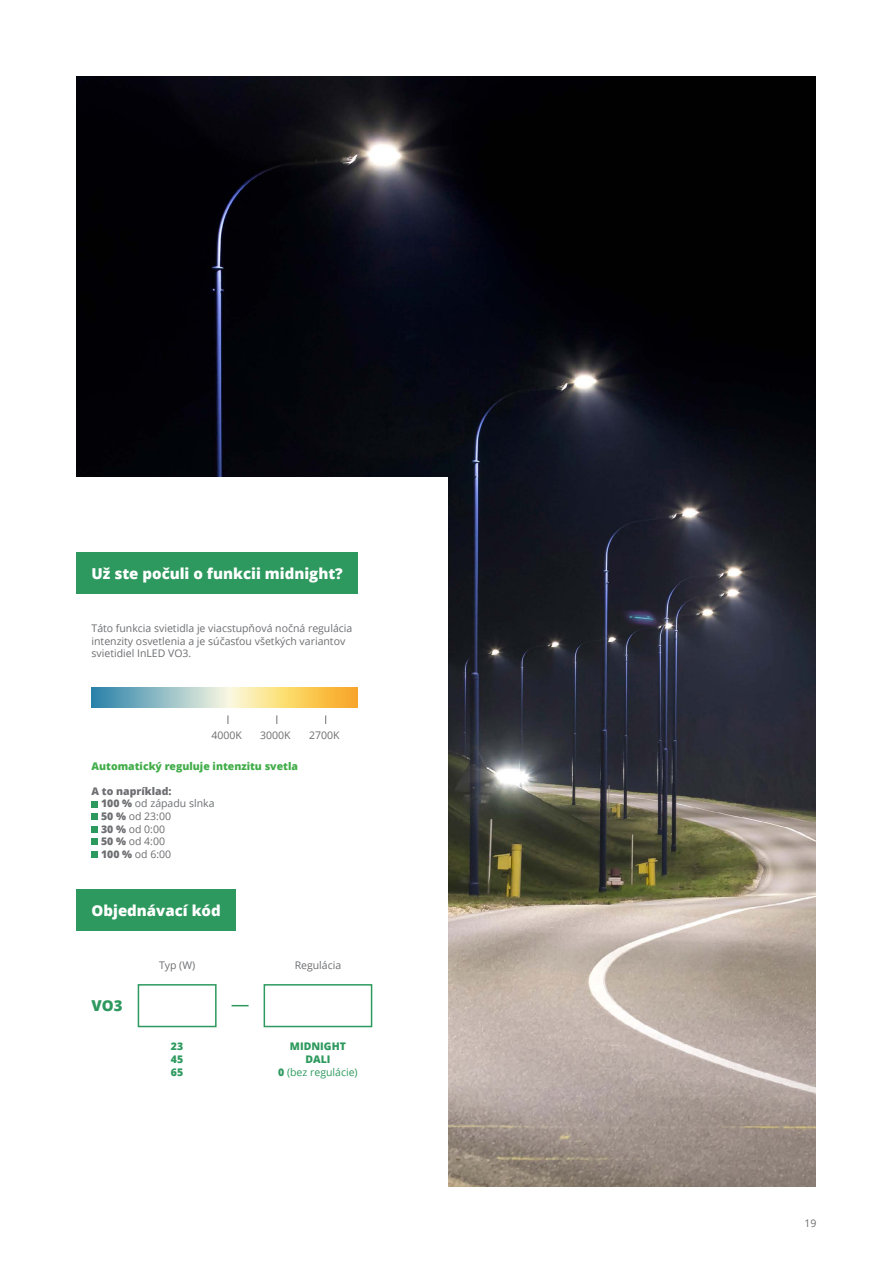
<style>
.page{position:relative;width:893px;height:1263px;background:#fff}
.page>*{position:absolute;margin:0;border:0;box-sizing:border-box;transform-origin:0 0}
.t1{font:800 15px "Open Sans";color:#fff}
.t2{font:800 15px "Open Sans";color:#2d995e}
.t3{font:10.5px/12.6px "Open Sans";color:#6d6e71}
.t4{font:800 10.5px "Open Sans";color:#41ad49}
.t5{font:10.5px/12.6px "Open Sans";color:#2d995e;text-align:center}
.t6{font:800 10.5px/12.6px "Open Sans";color:#2d995e;text-align:justify}
.s1{font-weight:800}
</style>
<div class="page">
<img style="left:77px;top:77px;width:738px;height:1109px">
<div style="left:67px;top:477px;width:380px;height:719px;background:#fff"></div>
<div style="left:77px;top:889px;width:159px;height:42px;background:#2d995e"></div>
<div style="left:138px;top:984px;width:79px;height:43px;border:2px solid #2d995e"></div>
<div style="left:264px;top:984px;width:108px;height:43px;border:2px solid #2d995e"></div>
<svg style="left:232px;top:1005px;width:17px;height:1px"></svg>
<svg style="left:92px;top:801px;width:6px;height:6px"></svg>
<div style="left:92px;top:813px;width:6px;height:7px;background:#2d995e"></div>
<div style="left:92px;top:826px;width:6px;height:7px;background:#2d995e"></div>
<div style="left:92px;top:838px;width:6px;height:7px;background:#2d995e"></div>
<div style="left:92px;top:851px;width:6px;height:7px;background:#2d995e"></div>
<div style="left:77px;top:552px;width:281px;height:42px;background:#2d995e"></div>
<svg style="left:92px;top:687px;width:266px;height:21px;background:#c3c79c"></svg>
<h1 class="t1" style="left:92px;top:562px;width:253px">Už ste počuli o funkcii midnight?</h1>
<p class="t3" style="left:92px;top:622px;width:262px">Táto funkcia svietidla je viacstupňová nočná regulácia intenzity osvetlenia a je súčasťou všetkých variantov svietidiel InLED VO3.</p>
<p class="t3" style="left:211px;top:729px;width:32px">4000K</p>
<p class="t3" style="left:260px;top:729px;width:32px">3000K</p>
<p class="t3" style="left:309px;top:729px;width:32px">2700K</p>
<p class="t4" style="left:92px;top:758px;width:208px">Automatický reguluje intenzitu svetla</p>
<p class="t3" style="left:101px;top:784px;width:115px;text-indent:-10px"><span class="s1">A to napríklad:<br>100 %</span> od západu slnka<br><span class="s1">50 %</span> od 23:00<br><span class="s1">30 %</span> od 0:00<br><span class="s1">50 %</span> od 4:00<br><span class="s1">100 %</span> od 6:00</p>
<h1 class="t1" style="left:92px;top:899px;width:131px">Objednávací kód</h1>
<h1 class="t2" style="left:92px;top:994px;width:33px">VO3</h1>
<p class="t3" style="left:159px;top:959px;width:38px">Typ (W)</p>
<p class="t6" style="left:171px;top:1040px;width:14px">23<br>45<br>65</p>
<p class="t3" style="left:295px;top:959px;width:48px">Regulácia</p>
<p class="t5" style="left:278px;top:1040px;width:81px"><span class="s1">MIDNIGHT<br>DALI<br>0</span> (bez regulácie)</p>
<p class="t3" style="left:804px;top:1217px;width:14px">19</p>
</div>
